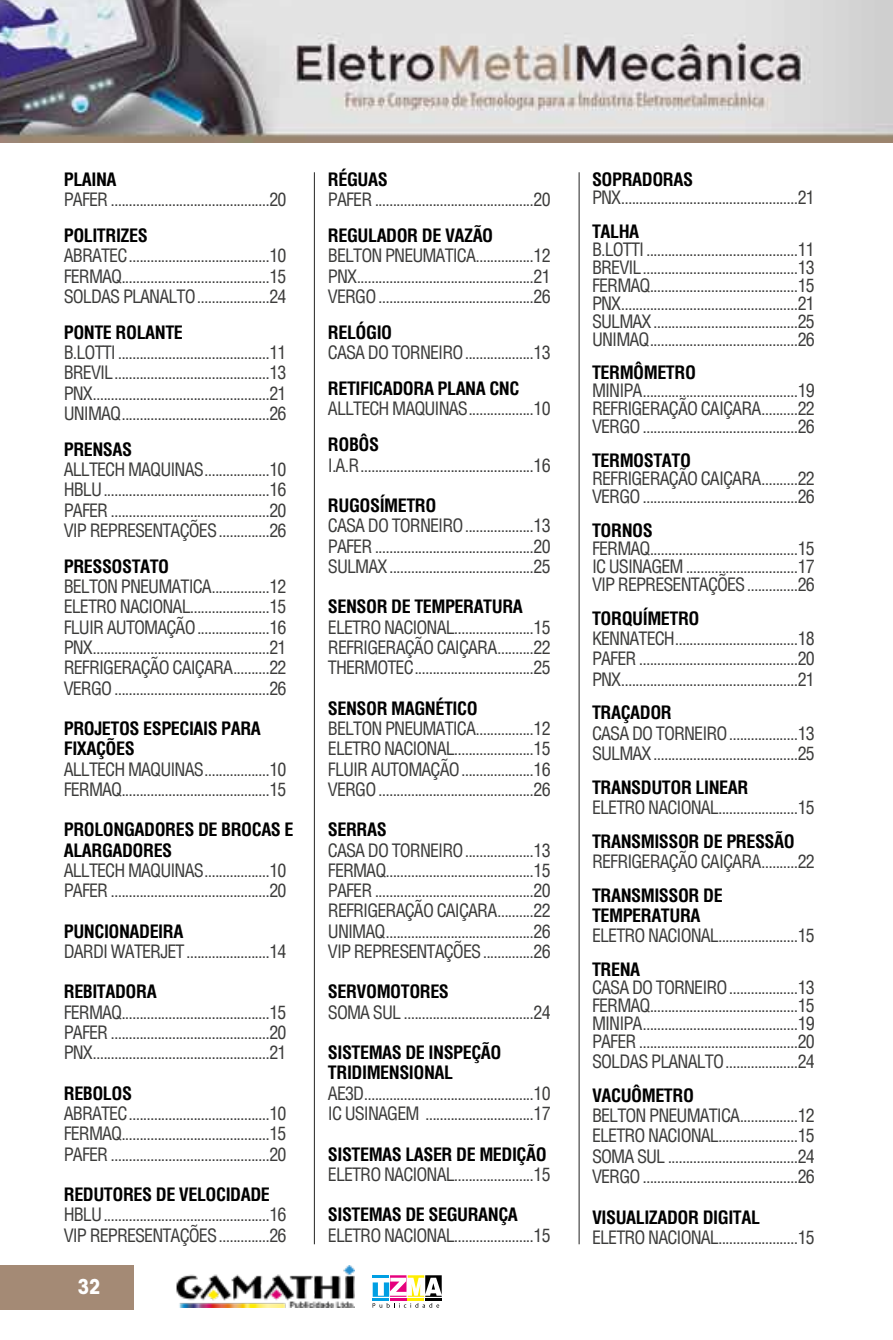
<style>
.page{position:relative;width:893px;height:1340px;background:#fff}
.page>*{position:absolute;margin:0;border:0;box-sizing:border-box;transform-origin:0 0}
.t1{font:700 condensed 20.25px "ITC Avant Garde Std";color:#fff}
.t2{font:condensed 18px/20.2px "Helvetica";letter-spacing:-.05em;color:#3c3c3b;text-align:justify}
.t3{font:700 condensed 18px/20.2px "Helvetica";letter-spacing:-.025em;color:#000}
</style>
<div class="page">
<div style="left:0;top:1264px;width:134px;height:45px;background:#a48a75"></div>
<img style="left:176px;top:1265px;width:178px;height:42px">
<hr style="left:373px;top:1297px;width:16px;height:3px;background:#009fe3">
<hr style="left:390px;top:1297px;width:16px;height:3px;background:#e6007d">
<hr style="left:408px;top:1297px;width:16px;height:3px;background:#ffed00">
<hr style="left:425px;top:1297px;width:17px;height:3px;background:#000">
<svg style="left:373px;top:1303px;width:66px;height:4px"></svg>
<svg style="left:373px;top:1275px;width:69px;height:21px"></svg>
<img style="left:0;top:0;width:893px;height:142px">
<hr style="left:314px;top:172px;width:1px;height:1072px;background:#3c3c3b">
<hr style="left:579px;top:172px;width:1px;height:1072px;background:#3c3c3b">
<p class="t3" style="left:64px;top:169px;width:54px">PLAINA</p>
<p class="t2" style="left:64px;top:189px;width:224px">PAFER ............................................20</p>
<p class="t3" style="left:64px;top:225px;width:85px">POLITRIZES</p>
<p class="t2" style="left:64px;top:245px;width:224px">ABRATEC.......................................10<br>FERMAQ.........................................15<br>SOLDAS PLANALTO....................24</p>
<p class="t3" style="left:64px;top:322px;width:121px">PONTE ROLANTE</p>
<p class="t2" style="left:64px;top:342px;width:224px">B.LOTTI ..........................................11<br>BREVIL...........................................13<br>PNX.................................................21<br>UNIMAQ.........................................26</p>
<p class="t3" style="left:64px;top:439px;width:70px">PRENSAS</p>
<p class="t2" style="left:64px;top:459px;width:224px">ALLTECH MAQUINAS..................10<br>HBLU..............................................16<br>PAFER ............................................20<br>VIP REPRESENTAÇÕES..............26</p>
<p class="t3" style="left:64px;top:556px;width:107px">PRESSOSTATO</p>
<p class="t2" style="left:64px;top:576px;width:224px">BELTON PNEUMATICA................12<br>ELETRO NACIONAL......................15<br>FLUIR AUTOMAÇÃO....................16<br>PNX.................................................21<br>REFRIGERAÇÃO CAIÇARA..........22<br>VERGO ...........................................26</p>
<p class="t3" style="left:64px;top:718px;width:199px">PROJETOS ESPECIAIS PARA<br>FIXAÇÕES</p>
<p class="t2" style="left:64px;top:758px;width:224px">ALLTECH MAQUINAS..................10<br>FERMAQ.........................................15</p>
<p class="t3" style="left:64px;top:819px;width:231px">PROLONGADORES DE BROCAS E<br>ALARGADORES</p>
<p class="t2" style="left:64px;top:860px;width:224px">ALLTECH MAQUINAS..................10<br>PAFER ............................................20</p>
<p class="t3" style="left:64px;top:920px;width:121px">PUNCIONADEIRA</p>
<p class="t2" style="left:64px;top:941px;width:224px">DARDI WATERJET.......................14</p>
<p class="t3" style="left:64px;top:981px;width:94px">REBITADORA</p>
<p class="t2" style="left:64px;top:1001px;width:224px">FERMAQ.........................................15<br>PAFER ............................................20<br>PNX.................................................21</p>
<p class="t3" style="left:64px;top:1082px;width:70px">REBOLOS</p>
<p class="t2" style="left:64px;top:1103px;width:224px">ABRATEC.......................................10<br>FERMAQ.........................................15<br>PAFER ............................................20</p>
<p class="t3" style="left:64px;top:1184px;width:208px">REDUTORES DE VELOCIDADE</p>
<p class="t2" style="left:64px;top:1204px;width:224px">HBLU..............................................16<br>VIP REPRESENTAÇÕES..............26</p>
<p class="t1" style="left:78px;top:1273px;width:24px">32</p>
<p class="t3" style="left:328px;top:169px;width:61px">RÉGUAS</p>
<p class="t2" style="left:328px;top:189px;width:224px">PAFER ............................................20</p>
<p class="t3" style="left:328px;top:225px;width:167px">REGULADOR DE VAZÃO</p>
<p class="t2" style="left:328px;top:245px;width:224px">BELTON PNEUMATICA................12<br>PNX.................................................21<br>VERGO ...........................................26</p>
<p class="t3" style="left:328px;top:322px;width:66px">RELÓGIO</p>
<p class="t2" style="left:328px;top:342px;width:224px">CASA DO TORNEIRO...................13</p>
<p class="t3" style="left:328px;top:378px;width:172px">RETIFICADORA PLANA CNC</p>
<p class="t2" style="left:328px;top:398px;width:224px">ALLTECH MAQUINAS..................10</p>
<p class="t3" style="left:328px;top:434px;width:53px">ROBÔS</p>
<p class="t2" style="left:328px;top:455px;width:224px">I.A.R................................................16</p>
<p class="t3" style="left:328px;top:495px;width:110px">RUGOSÍMETRO</p>
<p class="t2" style="left:328px;top:515px;width:224px">CASA DO TORNEIRO...................13<br>PAFER ............................................20<br>SULMAX........................................25</p>
<p class="t3" style="left:328px;top:596px;width:196px">SENSOR DE TEMPERATURA</p>
<p class="t2" style="left:328px;top:617px;width:224px">ELETRO NACIONAL......................15<br>REFRIGERAÇÃO CAIÇARA..........22<br>THERMOTEC.................................25</p>
<p class="t3" style="left:328px;top:698px;width:151px">SENSOR MAGNÉTICO</p>
<p class="t2" style="left:328px;top:718px;width:224px">BELTON PNEUMATICA................12<br>ELETRO NACIONAL......................15<br>FLUIR AUTOMAÇÃO....................16<br>VERGO ...........................................26</p>
<p class="t3" style="left:328px;top:819px;width:60px">SERRAS</p>
<p class="t2" style="left:328px;top:839px;width:224px">CASA DO TORNEIRO...................13<br>FERMAQ.........................................15<br>PAFER ............................................20<br>REFRIGERAÇÃO CAIÇARA..........22<br>UNIMAQ.........................................26<br>VIP REPRESENTAÇÕES..............26</p>
<p class="t3" style="left:328px;top:981px;width:123px">SERVOMOTORES</p>
<p class="t2" style="left:328px;top:1001px;width:224px">SOMA SUL ....................................24</p>
<p class="t3" style="left:328px;top:1042px;width:175px">SISTEMAS DE INSPEÇÃO<br>TRIDIMENSIONAL</p>
<p class="t2" style="left:328px;top:1082px;width:224px">AE3D...............................................10<br>IC USINAGEM ..............................17</p>
<p class="t3" style="left:328px;top:1143px;width:220px">SISTEMAS LASER DE MEDIÇÃO</p>
<p class="t2" style="left:328px;top:1163px;width:224px">ELETRO NACIONAL......................15</p>
<p class="t3" style="left:328px;top:1204px;width:191px">SISTEMAS DE SEGURANÇA</p>
<p class="t2" style="left:328px;top:1224px;width:224px">ELETRO NACIONAL......................15</p>
<p class="t3" style="left:592px;top:169px;width:102px">SOPRADORAS</p>
<p class="t2" style="left:592px;top:187px;width:224px">PNX.................................................21</p>
<p class="t3" style="left:592px;top:221px;width:38px">TALHA</p>
<p class="t2" style="left:592px;top:240px;width:224px;line-height:18px">B.LOTTI..........................................11<br>BREVIL...........................................13<br>FERMAQ.........................................15<br>PNX.................................................21<br>SULMAX........................................25<br>UNIMAQ.........................................26</p>
<p class="t3" style="left:592px;top:362px;width:105px">TERMÔMETRO</p>
<p class="t2" style="left:592px;top:381px;width:224px;line-height:18px">MINIPA...........................................19<br>REFRIGERAÇÃO CAIÇARA..........22<br>VERGO ...........................................26</p>
<p class="t3" style="left:592px;top:450px;width:100px">TERMOSTATO</p>
<p class="t2" style="left:592px;top:469px;width:224px;line-height:18px">REFRIGERAÇÃO CAIÇARA..........22<br>VERGO ...........................................26</p>
<p class="t3" style="left:592px;top:520px;width:62px">TORNOS</p>
<p class="t2" style="left:592px;top:539px;width:224px;line-height:18px">FERMAQ.........................................15<br>IC USINAGEM ...............................17<br>VIP REPRESENTAÇÕES..............26</p>
<p class="t3" style="left:592px;top:608px;width:109px">TORQUÍMETRO</p>
<p class="t2" style="left:592px;top:628px;width:224px">KENNATECH..................................18<br>PAFER ............................................20<br>PNX.................................................21</p>
<p class="t3" style="left:592px;top:702px;width:81px">TRAÇADOR</p>
<p class="t2" style="left:592px;top:722px;width:224px">CASA DO TORNEIRO...................13<br>SULMAX........................................25</p>
<p class="t3" style="left:592px;top:776px;width:158px">TRANSDUTOR LINEAR</p>
<p class="t2" style="left:592px;top:797px;width:224px">ELETRO NACIONAL......................15</p>
<p class="t3" style="left:592px;top:830px;width:204px">TRANSMISSOR DE PRESSÃO</p>
<p class="t2" style="left:592px;top:851px;width:224px">REFRIGERAÇÃO CAIÇARA..........22</p>
<p class="t3" style="left:592px;top:884px;width:132px">TRANSMISSOR DE<br>TEMPERATURA</p>
<p class="t2" style="left:592px;top:925px;width:224px">ELETRO NACIONAL......................15</p>
<p class="t3" style="left:592px;top:959px;width:50px">TRENA</p>
<p class="t2" style="left:592px;top:978px;width:224px;line-height:18px">CASA DO TORNEIRO...................13<br>FERMAQ.........................................15<br>MINIPA...........................................19<br>PAFER ............................................20</p>
<p class="t2" style="left:592px;top:1051px;width:224px">SOLDAS PLANALTO....................24</p>
<p class="t3" style="left:592px;top:1085px;width:103px">VACUÔMETRO</p>
<p class="t2" style="left:592px;top:1105px;width:224px">BELTON PNEUMATICA................12<br>ELETRO NACIONAL......................15<br>SOMA SUL ....................................24<br>VERGO ...........................................26</p>
<p class="t3" style="left:592px;top:1206px;width:169px">VISUALIZADOR DIGITAL</p>
<p class="t2" style="left:592px;top:1226px;width:224px">ELETRO NACIONAL......................15</p>
</div>
